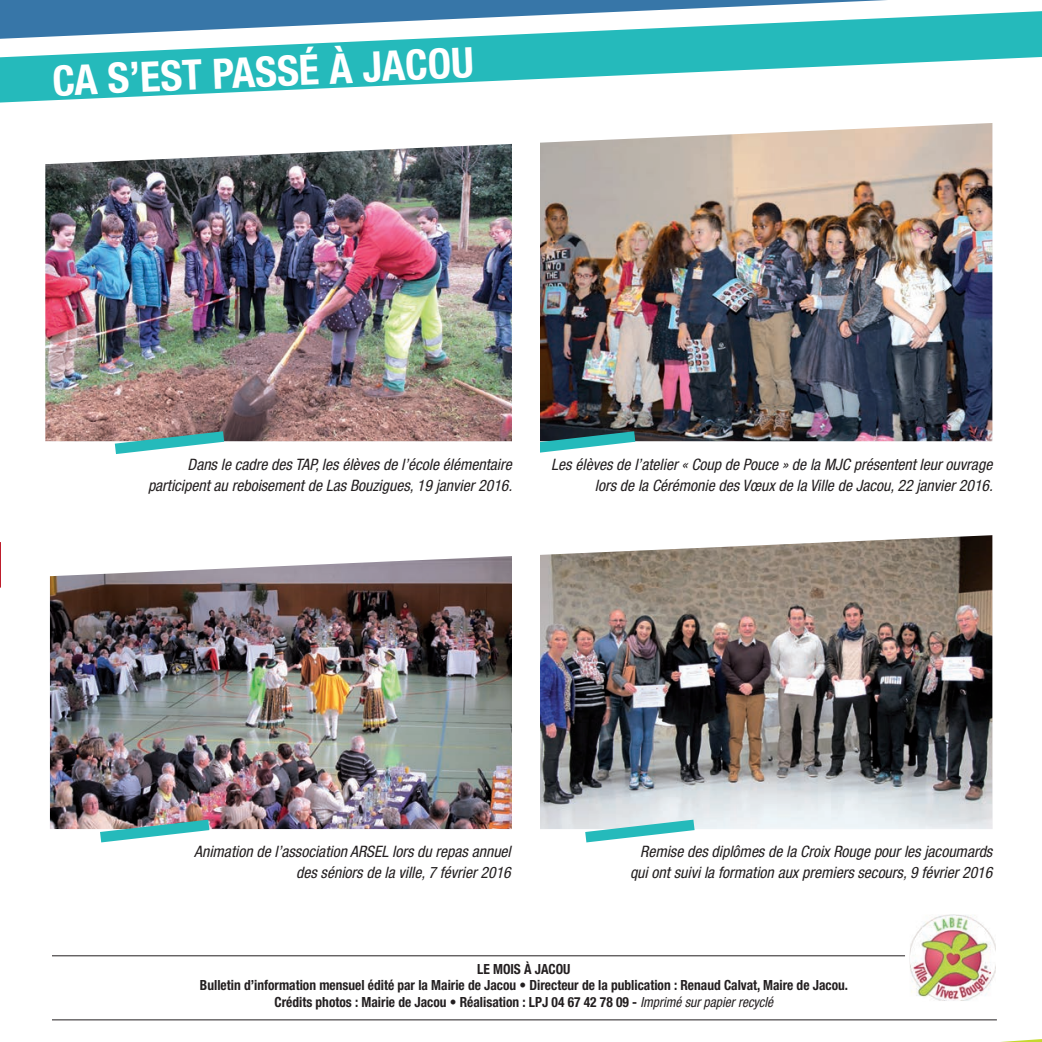
<style>
.page{position:relative;width:1042px;height:1042px;background:#fff}
.page>*{position:absolute;margin:0;border:0;box-sizing:border-box;transform-origin:0 0}
.t1{font:700 condensed 42px "Helvetica Neue";color:#fff}
.t2{font:italic condensed 15.75px/21px "Helvetica Neue";color:#231f20;text-align:right}
.t3{font:700 condensed 14px/16.8px "Helvetica Neue";color:#231f20;text-align:center;scale:.96 1}
.s1{font-weight:400;font-style:italic}
</style>
<div class="page">
<img style="left:540px;top:166px;width:452px;height:275px">
<img style="left:45px;top:166px;width:467px;height:275px">
<svg style="left:0;top:11px;width:1042px;height:92px;fill:#25babb"></svg>
<svg style="left:0;top:0;width:888px;height:39px"></svg>
<hr style="left:52px;top:955px;width:945px;height:1px;background:#231f20">
<hr style="left:52px;top:1019px;width:945px;height:1px;background:#231f20">
<img style="left:50px;top:578px;width:462px;height:251px">
<img style="left:540px;top:578px;width:452px;height:251px">
<svg style="left:2px;top:98px;width:1020px;height:68px"></svg>
<svg style="left:49px;top:535px;width:944px;height:43px"></svg>
<img style="left:89px;top:813px;width:131px;height:30px">
<svg style="left:574px;top:813px;width:131px;height:30px"></svg>
<svg style="left:540px;top:425px;width:106px;height:28px"></svg>
<svg style="left:104px;top:425px;width:131px;height:29px"></svg>
<svg style="left:0;top:542px;width:1px;height:45px"></svg>
<svg style="left:905px;top:955px;width:137px;height:87px"></svg>
<img style="left:909px;top:914px;width:87px;height:87px">
<div style="left:512px;top:109px;width:28px;height:785px;background:#fff"></div>
<h1 class="t1" style="left:51px;top:57px;width:423px;rotate:-3deg">Ca s’est passé à Jacou</h1>
<p class="t2" style="left:148px;top:453px;width:366px">Dans le cadre des TAP, les élèves de l’école élémentaire participent au reboisement de Las Bouzigues, 19 janvier 2016.</p>
<p class="t2" style="left:551px;top:453px;width:443px">Les élèves de l’atelier « Coup de Pouce » de la MJC présentent leur ouvrage lors de la Cérémonie des Vœux de la Ville de Jacou, 22 janvier 2016.</p>
<p class="t2" style="left:194px;top:841px;width:318px">Animation de l’association ARSEL lors du repas annuel des séniors de la ville, 7 février 2016</p>
<p class="t2" style="left:630px;top:841px;width:364px">Remise des diplômes de la Croix Rouge pour les jacoumards qui ont suivi la formation aux premiers secours, 9 février 2016</p>
<p class="t3" style="left:200px;top:960px;width:676px">LE MOIS à Jacou<br>Bulletin d’information mensuel édité par la Mairie de Jacou • Directeur de la publication : Renaud Calvat, Maire de Jacou.<br>Crédits photos : Mairie de Jacou • Réalisation : LPJ 04 67 42 78 09 - <span class="s1">Imprimé sur papier recyclé</span></p>
</div>
